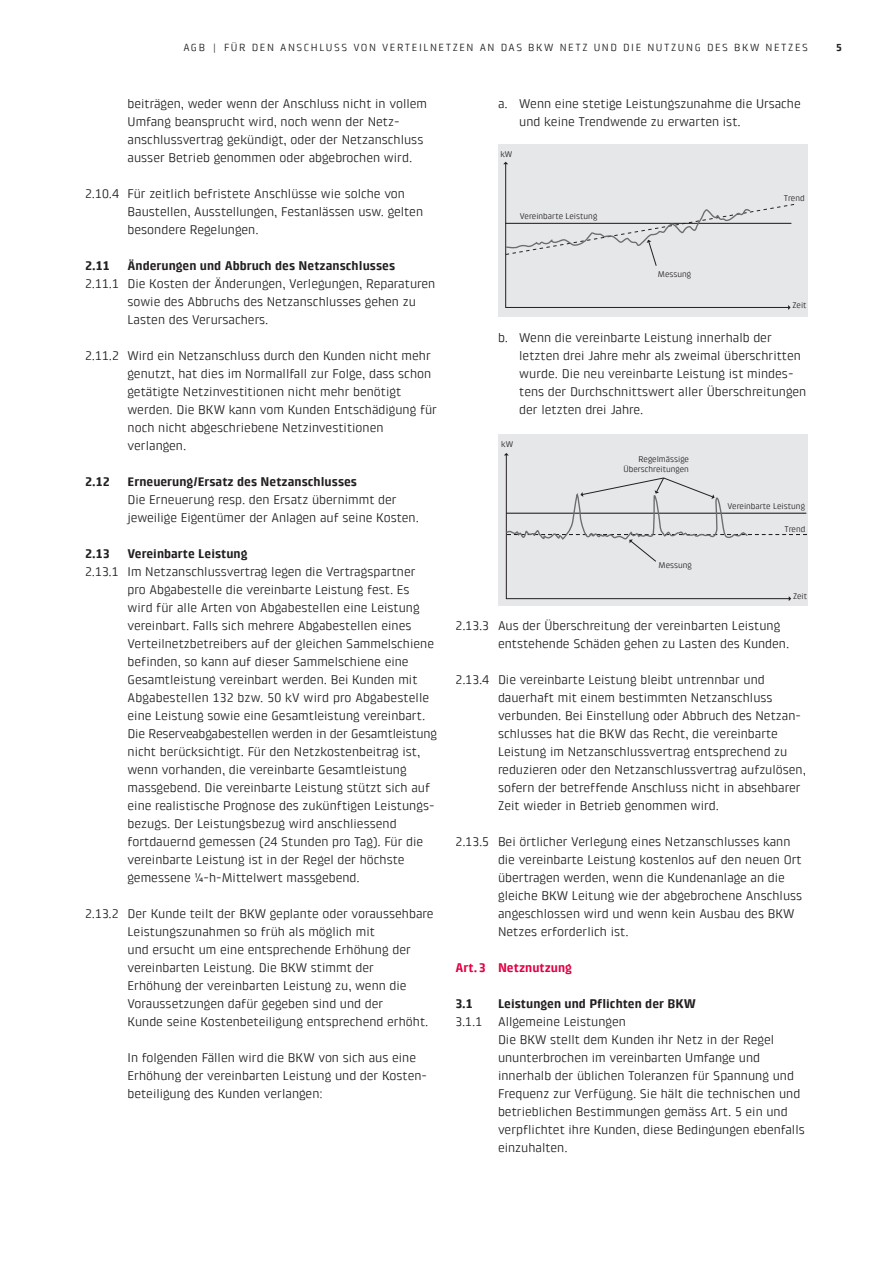
<style>
.page{position:relative;width:893px;height:1263px;background:#fff}
.page>*{position:absolute;margin:0;border:0;box-sizing:border-box;transform-origin:0 0}
.Copy_ohne_Nummerieru{font:12.75px/18px "Klint Pro";color:#231f20}
.t1{font:700 12.75px "Klint Pro";color:#231f20}
.t2{font:700 12.75px "Klint Pro";color:#e30045}
.t3{font:10.5px "Klint Pro";letter-spacing:.15em;color:#231f20}
.BKW_Pagina_7_9pt_To{font:700 10.5px "Klint Pro";color:#231f20}
.t4{font:8.4px/10.1px "Klint Pro";color:#231f20;text-align:right}
.s1{font-weight:700}
.s2{font-style:inherit}
</style>
<div class="page">
<div style="left:498px;top:144px;width:310px;height:173px;background:#e6e7e9"></div>
<svg style="left:503px;top:162px;width:292px;height:148px"></svg>
<div style="left:498px;top:435px;width:310px;height:171px;background:#e6e7e9"></div>
<svg style="left:504px;top:453px;width:303px;height:148px"></svg>
<p class="t3" style="left:183px;top:41px;width:626px">AGB | FÜR DEN ANSCHLUSS VON VERTEILNETZEN AN DAS BKW NETZ UND DIE NUTZUNG DES BKW NETZES</p>
<p class="BKW_Pagina_7_9pt_To" style="left:836px;top:41px;width:7px">5</p>
<p class="Copy_ohne_Nummerieru" style="left:128px;top:95px;width:301px">beiträgen, weder wenn der Anschluss nicht in vollem Umfang beansprucht wird, noch wenn der Netz&shy;anschlussvertrag gekündigt, oder der Netzanschluss ausser Betrieb genommen oder abgebrochen wird.</p>
<p class="Copy_ohne_Nummerieru" style="left:128px;top:185px;width:297px;text-indent:-43px">2.10.4 Für zeitlich befristete Anschlüsse wie solche von<br>Baustellen, Ausstellungen, Festanlässen usw. gelten besondere Regelungen.</p>
<p class="t1" style="left:85px;top:258px;width:27px">2.11</p>
<p class="t1" style="left:128px;top:258px;width:269px">Änderungen und Abbruch des Netzanschlusses</p>
<p class="Copy_ohne_Nummerieru" style="left:128px;top:275px;width:309px;text-indent:-43px">2.11.1 Die Kosten der Änderungen, Verlegungen, Reparaturen sowie des Abbruchs des Netzanschlusses gehen zu<br>Lasten des Verursachers.</p>
<p class="Copy_ohne_Nummerieru" style="left:128px;top:347px;width:311px;text-indent:-43px">2.11.2 Wird ein Netzanschluss durch den Kunden nicht mehr genutzt, hat dies im Normallfall zur Folge, dass schon getätigte Netzinvestitionen nicht mehr benötigt werden. Die BKW kann vom Kunden Entschädigung für noch nicht abgeschriebene Netzinvestitionen verlangen.</p>
<p class="t1" style="left:85px;top:474px;width:27px">2.12</p>
<p class="Copy_ohne_Nummerieru" style="left:128px;top:473px;width:293px"><span class="s1">Erneuerung/Ersatz des Netzanschlusses<br></span>Die Erneuerung resp. den Ersatz übernimmt der jeweilige Eigentümer der Anlagen auf seine Kosten.</p>
<p class="t1" style="left:85px;top:546px;width:27px">2.13</p>
<p class="t1" style="left:128px;top:546px;width:122px">Vereinbarte Leistung</p>
<p class="Copy_ohne_Nummerieru" style="left:128px;top:563px;width:311px;text-indent:-43px">2.13.1 Im Netzanschlussvertrag legen die Vertragspartner<br>pro Abgabestelle die vereinbarte Leistung fest. Es wird für alle Arten von Abgabestellen eine Leistung vereinbart. Falls sich mehrere Abgabestellen eines Verteilnetzbetreibers auf der gleichen Sammelschiene befinden, so kann auf dieser Sammelschiene eine Gesamtleistung vereinbart werden. Bei Kunden mit Abgabestellen 132 bzw. 50 kV wird pro Abgabestelle eine Leistung sowie eine Gesamtleistung vereinbart.<br>Die Reserveabgabestellen werden in der Gesamtleistung nicht berücksichtigt. Für den Netzkostenbeitrag ist, wenn vorhanden, die vereinbarte Gesamtleistung massgebend. Die vereinbarte Leistung stützt sich auf eine realistische Prognose des zukünftigen Leistungs&shy;bezugs. Der Leistungsbezug wird anschliessend fortdauernd gemessen (24 Stunden pro Tag). Für die vereinbarte Leistung ist in der Regel der höchste gemessene ¼-h-Mittelwert massgebend.</p>
<p class="Copy_ohne_Nummerieru" style="left:128px;top:905px;width:307px;text-indent:-43px">2.13.2 Der Kunde teilt der BKW geplante oder voraussehbare Leistungszunahmen so früh als möglich mit<br>und ersucht um eine entsprechende Erhöhung der vereinbarten Leistung. Die BKW stimmt der<br>Erhöhung der vereinbarten Leistung zu, wenn die Voraussetzungen dafür gegeben sind und der<br>Kunde seine Kostenbeteiligung entsprechend erhöht.</p>
<p class="Copy_ohne_Nummerieru" style="left:128px;top:1049px;width:301px">In folgenden Fällen wird die BKW von sich aus eine<br>Erhöhung der vereinbarten Leistung und der Kosten&shy;beteiligung des Kunden verlangen:</p>
<p class="Copy_ohne_Nummerieru" style="left:519px;top:95px;width:283px;text-indent:-21px">a. Wenn eine stetige Leistungszunahme die Ursache und keine Trendwende zu erwarten ist.</p>
<p class="t4" style="left:500px;top:149px;width:14px">k<span class="s2">W</span></p>
<p class="t4" style="left:520px;top:211px;width:79px">Vereinbarte Leistung</p>
<p class="t4" style="left:658px;top:269px;width:35px">Messung</p>
<p class="t4" style="left:784px;top:193px;width:22px">Trend</p>
<p class="t4" style="left:792px;top:300px;width:16px">Zeit</p>
<p class="Copy_ohne_Nummerieru" style="left:519px;top:329px;width:289px;text-indent:-21px">b. Wenn die vereinbarte Leistung innerhalb der letzten drei Jahre mehr als zweimal überschritten wurde. Die neu vereinbarte Leistung ist mindes&shy;tens der Durchschnittswert aller Überschreitungen der letzten drei Jahre.</p>
<p class="t4" style="left:501px;top:440px;width:14px">k<span class="s2">W</span></p>
<p class="t4" style="left:623px;top:454px;width:67px">Regelmässige<br>Überschreitungen</p>
<p class="t4" style="left:658px;top:560px;width:35px">Messung</p>
<p class="t4" style="left:728px;top:501px;width:79px">Vereinbarte Leistung</p>
<p class="t4" style="left:785px;top:524px;width:22px">Trend</p>
<p class="t4" style="left:793px;top:591px;width:16px">Zeit</p>
<p class="Copy_ohne_Nummerieru" style="left:498px;top:617px;width:293px;text-indent:-43px">2.13.3 Aus der Überschreitung der vereinbarten Leistung entstehende Schäden gehen zu Lasten des Kunden.</p>
<p class="Copy_ohne_Nummerieru" style="left:498px;top:671px;width:309px;text-indent:-43px">2.13.4 Die vereinbarte Leistung bleibt untrennbar und dauerhaft mit einem bestimmten Netzanschluss verbunden. Bei Einstellung oder Abbruch des Netzan&shy;schlusses hat die BKW das Recht, die vereinbarte Leistung im Netzanschlussvertrag entsprechend zu reduzieren oder den Netzanschlussvertrag aufzulösen, sofern der betreffende Anschluss nicht in absehbarer Zeit wieder in Betrieb genommen wird.</p>
<p class="Copy_ohne_Nummerieru" style="left:498px;top:833px;width:306px;text-indent:-43px">2.13.5 Bei örtlicher Verlegung eines Netzanschlusses kann die vereinbarte Leistung kostenlos auf den neuen Ort übertragen werden, wenn die Kundenanlage an die gleiche BKW Leitung wie der abgebrochene Anschluss angeschlossen wird und wenn kein Ausbau des BKW Netzes erforderlich ist.</p>
<p class="t2" style="left:455px;top:960px;width:118px">Art.3 Netznutzung</p>
<p class="t1" style="left:455px;top:996px;width:19px">3.1</p>
<p class="t1" style="left:498px;top:996px;width:199px">Leistungen und Pflichten der BKW</p>
<p class="Copy_ohne_Nummerieru" style="left:455px;top:1013px;width:172px">3.1.1 Allgemeine Leistungen</p>
<p class="Copy_ohne_Nummerieru" style="left:498px;top:1031px;width:308px">Die BKW stellt dem Kunden ihr Netz in der Regel ununterbrochen im vereinbarten Umfange und innerhalb der üblichen Toleranzen für Spannung und Frequenz zur Verfügung. Sie hält die technischen und betrieblichen Bestimmungen gemäss Art. 5 ein und verpflichtet ihre Kunden, diese Bedingungen ebenfalls einzuhalten.</p>
</div>
